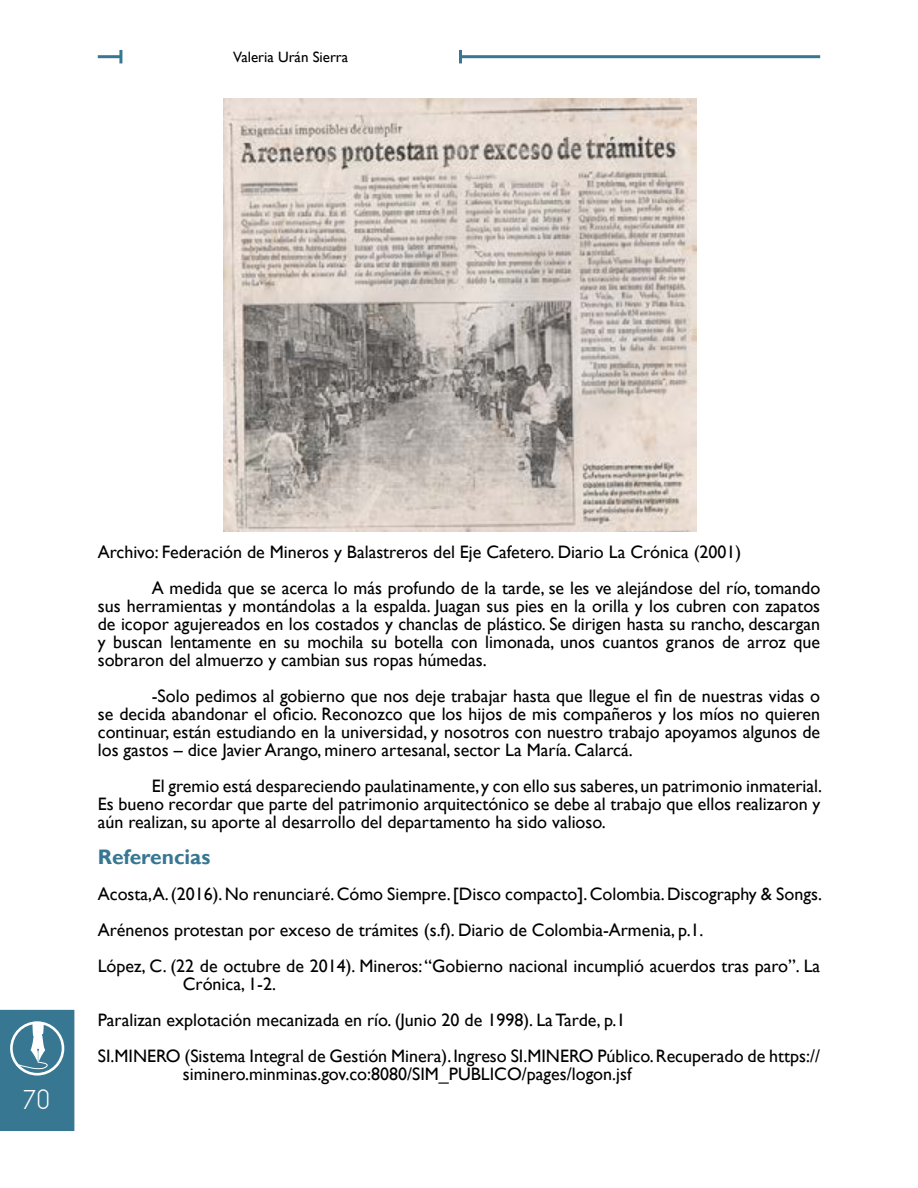
<style>
.page{position:relative;width:918px;height:1188px;background:#fff}
.page>*{position:absolute;margin:0;border:0;box-sizing:border-box;transform-origin:0 0}
.t1{font:36px "Gasalt";color:#fff}
.t2{font:700 21px "Gill Sans";color:#387792}
.t3{font:18px/18px "Gill Sans";color:#000}
.t4{font:15px "Gill Sans";color:#000}
</style>
<div class="page">
<hr style="left:460px;top:55px;width:360px;height:3px;background:#387792">
<svg style="left:459px;top:50px;width:3px;height:13px"></svg>
<hr style="left:98px;top:55px;width:23px;height:3px;background:#387792">
<svg style="left:119px;top:50px;width:3px;height:13px"></svg>
<div style="left:1px;top:1011px;width:73px;height:119px;background:#387792"></div>
<div style="left:0;top:1010px;width:74px;height:121px;border:2px solid #387792"></div>
<svg style="left:10px;top:1021px;width:54px;height:55px"></svg>
<img style="left:223px;top:99px;width:473px;height:432px">
<p class="t4" style="left:233px;top:48px;width:116px">Valeria Urán Sierra</p>
<h1 class="t1" style="left:24px;top:1083px;width:28px">70</h1>
<p class="t3" style="left:152px;top:534px;width:670px;line-height:36px;text-indent:-54px">Archivo: Federación de Mineros y Balastreros del Eje Cafetero. Diario La Crónica (2001)<br>A medida que se acerca lo más profundo de la tarde, se les ve alejándose del río, tomando</p>
<p class="t3" style="left:98px;top:597px;width:724px;text-align:justify">sus herramientas y montándolas a la espalda. Juagan sus pies en la orilla y los cubren con zapatos de icopor agujereados en los costados y chanclas de plástico. Se dirigen hasta su rancho, descargan y buscan lentamente en su mochila su botella con limonada, unos cuantos granos de arroz que sobraron del almuerzo y cambian sus ropas húmedas.</p>
<p class="t3" style="left:98px;top:687px;width:724px;text-align:justify;text-indent:54px">-Solo pedimos al gobierno que nos deje trabajar hasta que llegue el fin de nuestras vidas o se decida abandonar el oficio. Reconozco que los hijos de mis compañeros y los míos no quieren continuar, están estudiando en la universidad, y nosotros con nuestro trabajo apoyamos algunos de los gastos – dice Javier Arango, minero artesanal, sector La María. Calarcá.</p>
<p class="t3" style="left:98px;top:777px;width:726px;text-align:justify;text-indent:54px">El gremio está despareciendo paulatinamente, y con ello sus saberes, un patrimonio inmaterial.<br>Es bueno recordar que parte del patrimonio arquitectónico se debe al trabajo que ellos realizaron y aún realizan, su aporte al desarrollo del departamento ha sido valioso.</p>
<p class="t2" style="left:98px;top:844px;width:114px">Referencias</p>
<p class="t3" style="left:98px;top:876px;width:726px;line-height:36px">Acosta,A. (2016). No renunciaré. Cómo Siempre. [Disco compacto]. Colombia. Discography &amp; Songs.<br>Arénenos protestan por exceso de trámites (s.f). Diario de Colombia-Armenia, p.1.<br>López, C. (22 de octubre de 2014). Mineros: “Gobierno nacional incumplió acuerdos tras paro”. La</p>
<p class="t3" style="left:98px;top:966px;width:724px;line-height:36px;text-indent:85px">Crónica, 1-2.<br>Paralizan explotación mecanizada en río. (Junio 20 de 1998). La Tarde, p.1<br>SI.MINERO (Sistema Integral de Gestión Minera). Ingreso SI.MINERO Público. Recuperado de https://</p>
<p class="t3" style="left:183px;top:1065px;width:450px">siminero.minminas.gov.co:8080/SIM_PUBLICO/pages/logon.jsf</p>
</div>
